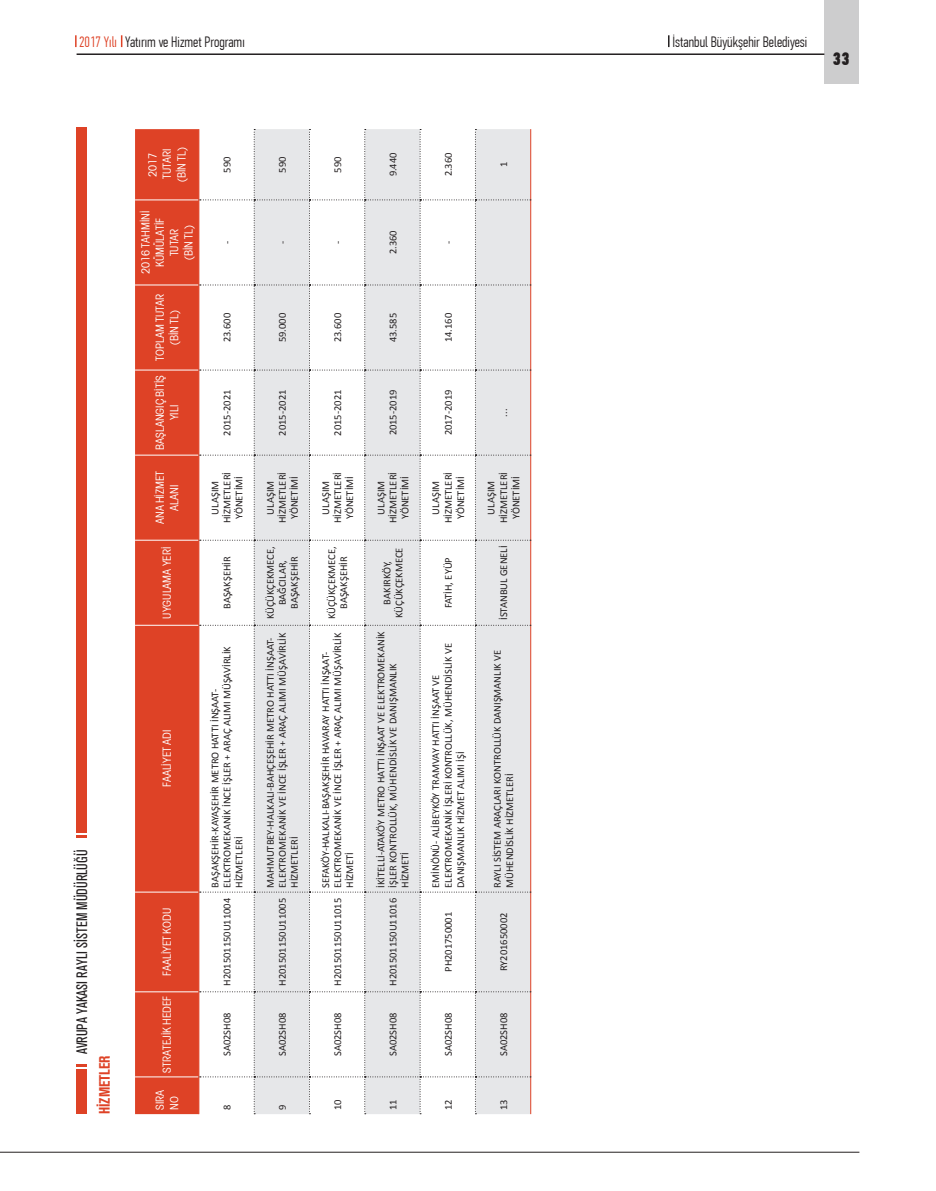
<style>
.page{position:relative;width:936px;height:1191px;background:#fff}
.page>*{position:absolute;margin:0;border:0;box-sizing:border-box;transform-origin:0 0}
.t1{font:18px "PF Din Text Comp Pro X Black";color:#231f20}
.t2{font:300 15px "PF Din Text Comp Pro";color:#231f20}
.t3{font:15px "Akzidenz Grotesk Condensed";color:#231f20}
.t4{font:700 15px "Akzidenz Grotesk Condensed";color:#de4226}
.t5{font:condensed 12px/14.4px "Avant Garde Gothic";color:#fff;text-align:center}
.t6{font:10.5px/12px "Calibri";color:#231f20;text-align:center}
.s1{color:#de4226}
</style>
<div class="page">
<div style="left:824px;top:0;width:34px;height:83px;background:#cdcdce"></div>
<hr style="left:77px;top:53px;width:747px;height:2px;background:#231f20">
<hr style="left:0;top:1152px;width:859px;height:1px;background:#231f20">
<svg style="left:668px;top:35px;width:1px;height:12px"></svg>
<svg style="left:75px;top:35px;width:2px;height:12px"></svg>
<svg style="left:121px;top:35px;width:1px;height:12px"></svg>
<div style="left:135px;top:129px;width:63px;height:985px;background:#de4226"></div>
<hr style="left:135px;top:1076px;width:63px;height:1px;background:#fff">
<hr style="left:135px;top:991px;width:63px;height:1px;background:#fff">
<hr style="left:135px;top:891px;width:63px;height:1px;background:#fff">
<hr style="left:135px;top:625px;width:63px;height:1px;background:#fff">
<hr style="left:135px;top:540px;width:63px;height:1px;background:#fff">
<hr style="left:135px;top:455px;width:63px;height:1px;background:#fff">
<hr style="left:135px;top:370px;width:63px;height:1px;background:#fff">
<hr style="left:135px;top:285px;width:63px;height:1px;background:#fff">
<hr style="left:135px;top:199px;width:63px;height:1px;background:#fff">
<hr style="left:198px;top:1077px;width:1px;height:37px;background:#de4226">
<hr style="left:198px;top:991px;width:1px;height:86px;background:#de4226">
<hr style="left:198px;top:892px;width:1px;height:99px;background:#de4226">
<hr style="left:198px;top:625px;width:1px;height:267px;background:#de4226">
<hr style="left:198px;top:540px;width:1px;height:85px;background:#de4226">
<hr style="left:198px;top:455px;width:1px;height:85px;background:#de4226">
<hr style="left:198px;top:370px;width:1px;height:85px;background:#de4226">
<hr style="left:198px;top:285px;width:1px;height:85px;background:#de4226">
<hr style="left:198px;top:200px;width:1px;height:85px;background:#de4226">
<hr style="left:198px;top:129px;width:1px;height:71px;background:#de4226">
<svg style="left:200px;top:129px;width:331px;height:985px"></svg>
<div style="left:77px;top:1069px;width:10px;height:45px;background:#de4226"></div>
<svg style="left:77px;top:1064px;width:10px;height:2px"></svg>
<div style="left:77px;top:127px;width:10px;height:705px;background:#de4226"></div>
<svg style="left:77px;top:835px;width:10px;height:3px"></svg>
<h2 class="t2" style="left:79px;top:33px;width:167px"><span class="s1">2017 Yılı</span> Yatırım ve Hizmet Programı</h2>
<h2 class="t2" style="left:672px;top:33px;width:136px">İstanbul Büyükşehir Belediyesi</h2>
<h1 class="t1" style="left:832px;top:48px;width:19px">33</h1>
<h2 class="t3" style="left:74px;top:1054px;width:206px;rotate:-90deg">AVRUPA YAKASI RAYLI SİSTEM MÜDÜRLÜĞÜ</h2>
<h2 class="t4" style="left:96px;top:1114px;width:60px;rotate:-90deg">HİZMETLER</h2>
<p class="t5" style="left:145px;top:182px;width:36px;rotate:-90deg">2017<br>TUTARI (BİN TL)</p>
<p class="t5" style="left:138px;top:274px;width:64px;rotate:-90deg">2016 TAHMİNİ<br>KÜMÜLATİF<br>TUTAR<br>(BİN TL)</p>
<p class="t5" style="left:152px;top:361px;width:68px;rotate:-90deg">TOPLAM TUTAR (BİN TL)</p>
<p class="t5" style="left:152px;top:450px;width:76px;rotate:-90deg">BAŞLANGIÇ BİTİŞ<br>YILI</p>
<p class="t5" style="left:152px;top:524px;width:54px;rotate:-90deg">ANA HİZMET<br>ALANI</p>
<p class="t5" style="left:159px;top:618px;width:73px;rotate:-90deg">UYGULAMA YERİ</p>
<p class="t5" style="left:159px;top:787px;width:59px;rotate:-90deg">FAALİYET ADI</p>
<p class="t5" style="left:159px;top:976px;width:69px;rotate:-90deg">FAALİYET KODU</p>
<p class="t5" style="left:159px;top:1072px;width:78px;rotate:-90deg">STRATEJİK HEDEF</p>
<p class="t5" style="left:152px;top:1109px;width:22px;text-align:left;rotate:-90deg">SIRA<br>NO</p>
<p class="t6" style="left:221px;top:172px;width:17px;rotate:-90deg">590</p>
<p class="t6" style="left:221px;top:244px;width:5px;rotate:-90deg">-</p>
<p class="t6" style="left:221px;top:342px;width:31px;rotate:-90deg">23.600</p>
<p class="t6" style="left:221px;top:435px;width:47px;rotate:-90deg">2015-2021</p>
<p class="t6" style="left:209px;top:523px;width:53px;rotate:-90deg">ULAŞIM<br>HİZMETLERİ<br>YÖNETİMİ</p>
<p class="t6" style="left:221px;top:609px;width:54px;rotate:-90deg">BAŞAKŞEHİR</p>
<p class="t6" style="left:209px;top:888px;width:243px;text-align:left;rotate:-90deg">BAŞAKŞEHİR-KAYAŞEHİR METRO HATTI İNŞAAT-<br>ELEKTROMEKANİK İNCE İŞLER + ARAÇ ALIMI MÜŞAVİRLİK<br>HİZMETLERİ</p>
<p class="t6" style="left:221px;top:986px;width:89px;rotate:-90deg">H201501150U11004</p>
<p class="t6" style="left:221px;top:1056px;width:45px;rotate:-90deg">SA02SH08</p>
<p class="t6" style="left:221px;top:1109px;width:7px;rotate:-90deg">8</p>
<p class="t6" style="left:276px;top:172px;width:17px;rotate:-90deg">590</p>
<p class="t6" style="left:276px;top:244px;width:5px;rotate:-90deg">-</p>
<p class="t6" style="left:331px;top:172px;width:17px;rotate:-90deg">590</p>
<p class="t6" style="left:331px;top:244px;width:5px;rotate:-90deg">-</p>
<p class="t6" style="left:276px;top:342px;width:31px;rotate:-90deg">59.000</p>
<p class="t6" style="left:276px;top:435px;width:47px;rotate:-90deg">2015-2021</p>
<p class="t6" style="left:264px;top:523px;width:53px;rotate:-90deg">ULAŞIM<br>HİZMETLERİ<br>YÖNETİMİ</p>
<p class="t6" style="left:264px;top:619px;width:74px;rotate:-90deg">KÜÇÜKÇEKMECE,<br>BAĞCILAR,<br>BAŞAKŞEHİR</p>
<p class="t6" style="left:264px;top:888px;width:257px;text-align:left;rotate:-90deg">MAHMUTBEY-HALKALI-BAHÇEŞEHİR METRO HATTI İNŞAAT-<br>ELEKTROMEKANİK VE İNCE İŞLER + ARAÇ ALIMI MÜŞAVİRLİK<br>HİZMETLERİ</p>
<p class="t6" style="left:276px;top:986px;width:89px;rotate:-90deg">H201501150U11005</p>
<p class="t6" style="left:276px;top:1056px;width:45px;rotate:-90deg">SA02SH08</p>
<p class="t6" style="left:276px;top:1109px;width:7px;rotate:-90deg">9</p>
<p class="t6" style="left:331px;top:342px;width:31px;rotate:-90deg">23.600</p>
<p class="t6" style="left:331px;top:435px;width:47px;rotate:-90deg">2015-2021</p>
<p class="t6" style="left:319px;top:523px;width:53px;rotate:-90deg">ULAŞIM<br>HİZMETLERİ<br>YÖNETİMİ</p>
<p class="t6" style="left:325px;top:619px;width:74px;rotate:-90deg">KÜÇÜKÇEKMECE,<br>BAŞAKŞEHİR</p>
<p class="t6" style="left:319px;top:888px;width:257px;text-align:left;rotate:-90deg">SEFAKÖY-HALKALI-BAŞAKŞEHİR HAVARAY HATTI İNŞAAT-<br>ELEKTROMEKANİK VE İNCE İŞLER + ARAÇ ALIMI MÜŞAVİRLİK<br>HİZMETİ</p>
<p class="t6" style="left:331px;top:986px;width:89px;rotate:-90deg">H201501150U11015</p>
<p class="t6" style="left:331px;top:1056px;width:45px;rotate:-90deg">SA02SH08</p>
<p class="t6" style="left:331px;top:1109px;width:12px;rotate:-90deg">10</p>
<p class="t6" style="left:387px;top:176px;width:25px;rotate:-90deg">9.440</p>
<p class="t6" style="left:387px;top:254px;width:25px;rotate:-90deg">2.360</p>
<p class="t6" style="left:442px;top:176px;width:25px;rotate:-90deg">2.360</p>
<p class="t6" style="left:442px;top:244px;width:5px;rotate:-90deg">-</p>
<p class="t6" style="left:497px;top:167px;width:7px;rotate:-90deg">1</p>
<p class="t6" style="left:387px;top:342px;width:31px;rotate:-90deg">43.585</p>
<p class="t6" style="left:387px;top:435px;width:47px;rotate:-90deg">2015-2019</p>
<p class="t6" style="left:375px;top:523px;width:53px;rotate:-90deg">ULAŞIM<br>HİZMETLERİ<br>YÖNETİMİ</p>
<p class="t6" style="left:381px;top:618px;width:72px;rotate:-90deg">BAKIRKÖY,<br>KÜÇÜKÇEKMECE</p>
<p class="t6" style="left:375px;top:888px;width:258px;text-align:left;rotate:-90deg">İKİTELLİ-ATAKÖY METRO HATTI İNŞAAT VE ELEKTROMEKANİK<br>İŞLER KONTROLLÜK, MÜHENDİSLİK VE DANIŞMANLIK<br>HİZMETİ</p>
<p class="t6" style="left:387px;top:986px;width:89px;rotate:-90deg">H201501150U11016</p>
<p class="t6" style="left:387px;top:1056px;width:45px;rotate:-90deg">SA02SH08</p>
<p class="t6" style="left:387px;top:1109px;width:12px;rotate:-90deg">11</p>
<p class="t6" style="left:442px;top:342px;width:31px;rotate:-90deg">14.160</p>
<p class="t6" style="left:442px;top:435px;width:47px;rotate:-90deg">2017-2019</p>
<p class="t6" style="left:429px;top:523px;width:53px;line-height:12.6px;rotate:-90deg">ULAŞIM<br>HİZMETLERİ<br>YÖNETİMİ</p>
<p class="t6" style="left:442px;top:608px;width:53px;rotate:-90deg">FATİH, EYÜP</p>
<p class="t6" style="left:429px;top:888px;width:246px;line-height:12.6px;text-align:left;rotate:-90deg">EMİNÖNÜ- ALİBEYKÖY TRAMVAY HATTI İNŞAAT VE<br>ELEKTROMEKANİK İŞLERİ KONTROLLÜK, MÜHENDİSLİK VE<br>DANIŞMANLIK HİZMET ALIMI İŞİ</p>
<p class="t6" style="left:442px;top:972px;width:61px;rotate:-90deg">PH201750001</p>
<p class="t6" style="left:442px;top:1056px;width:45px;rotate:-90deg">SA02SH08</p>
<p class="t6" style="left:442px;top:1109px;width:12px;rotate:-90deg">12</p>
<p class="t6" style="left:497px;top:416px;width:9px;rotate:-90deg">...</p>
<p class="t6" style="left:484px;top:523px;width:53px;line-height:12.6px;rotate:-90deg">ULAŞIM<br>HİZMETLERİ<br>YÖNETİMİ</p>
<p class="t6" style="left:497px;top:620px;width:76px;rotate:-90deg">İSTANBUL GENELİ</p>
<p class="t6" style="left:491px;top:888px;width:239px;line-height:12.6px;text-align:left;rotate:-90deg">RAYLI SİSTEM ARAÇLARI KONTROLLÜK DANIŞMANLIK VE<br>MÜHENDİSLİK HİZMETLERİ</p>
<p class="t6" style="left:497px;top:971px;width:60px;rotate:-90deg">RY201650002</p>
<p class="t6" style="left:497px;top:1056px;width:45px;rotate:-90deg">SA02SH08</p>
<p class="t6" style="left:497px;top:1109px;width:12px;rotate:-90deg">13</p>
</div>
